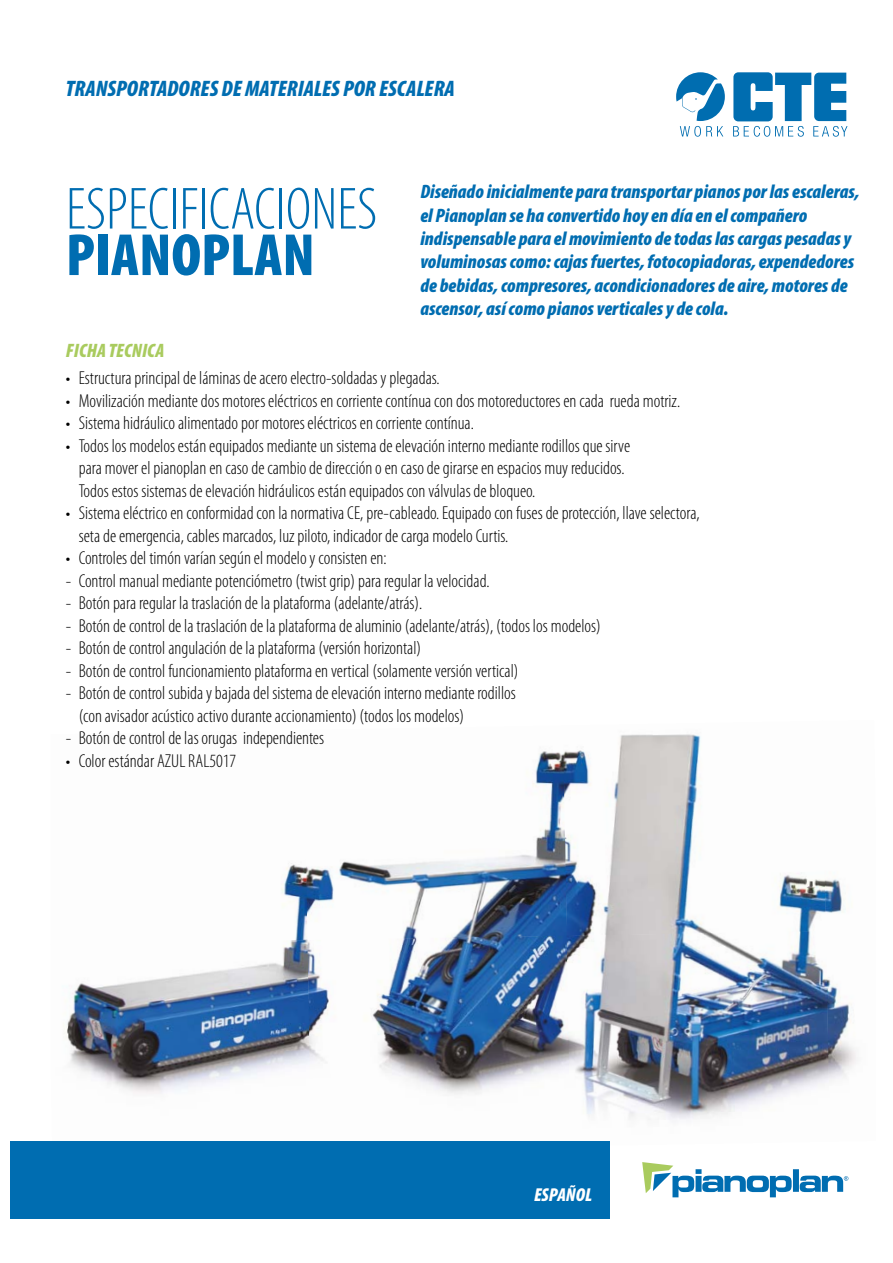
<style>
.page{position:relative;width:893px;height:1263px;background:#fff}
.page>*{position:absolute;margin:0;border:0;box-sizing:border-box;transform-origin:0 0}
.t1{font:300 condensed 60px "Myriad Pro";color:#006db1}
.t2{font:900 condensed 60px "Myriad Pro";color:#006db1}
.t3{font:italic 900 condensed 22.5px "Myriad Pro";color:#006db1}
.t4{font:italic 900 condensed 19.5px/23.4px "Myriad Pro";color:#006db1}
.t5{font:italic 900 condensed 19.5px "Myriad Pro";color:#a9cb5e}
.t6{font:300 condensed 18.75px/22.5px "Myriad Pro";color:#000}
.t7{font:italic 900 condensed 18.75px "Myriad Pro";color:#fff}
</style>
<div class="page">
<img style="left:281px;top:863px;width:23px;height:77px">
<img style="left:304px;top:751px;width:259px;height:189px">
<img style="left:563px;top:734px;width:259px;height:201px">
<img style="left:822px;top:879px;width:35px;height:202px">
<img style="left:63px;top:940px;width:244px;height:154px">
<img style="left:307px;top:935px;width:260px;height:160px">
<img style="left:567px;top:931px;width:263px;height:189px">
<svg style="left:642px;top:1162px;width:206px;height:35px"></svg>
<div style="left:11px;top:1141px;width:599px;height:77px;background:#006db1"></div>
<svg style="left:676px;top:72px;width:172px;height:65px"></svg>
<p class="t3" style="left:66px;top:76px;width:390px">TRANSPORTADORES DE MATERIALES POR ESCALERA</p>
<h1 class="t1" style="left:66px;top:177px;width:313px">ESPECIFICACIONES</h1>
<h1 class="t2" style="left:66px;top:222px;width:250px">PIANOPLAN</h1>
<p class="t4" style="left:420px;top:180px;width:441px">Diseñado inicialmente para transportar pianos por las escaleras, el Pianoplan se ha convertido hoy en día en el compañero indispensable para el movimiento de todas las cargas pesadas y voluminosas como: cajas fuertes, fotocopiadoras, expendedores de bebidas, compresores, acondicionadores de aire, motores de ascensor, así como pianos verticales y de cola.</p>
<p class="t5" style="left:66px;top:340px;width:100px">FICHA TECNICA</p>
<p class="t6" style="left:66px;top:367px;width:375px">• Estructura principal de láminas de acero electro-soldadas y plegadas.</p>
<p class="t6" style="left:66px;top:390px;width:616px">• Movilización mediante dos motores eléctricos en corriente contínua con dos motoreductores en cada rueda motriz.</p>
<p class="t6" style="left:66px;top:412px;width:409px">• Sistema hidráulico alimentado por motores eléctricos en corriente contínua.</p>
<p class="t6" style="left:79px;top:435px;width:553px;text-indent:-13px">• Todos los modelos están equipados mediante un sistema de elevación interno mediante rodillos que sirve para mover el pianoplan en caso de cambio de dirección o en caso de girarse en espacios muy reducidos.<br>Todos estos sistemas de elevación hidráulicos están equipados con válvulas de bloqueo.</p>
<p class="t6" style="left:79px;top:502px;width:622px;text-indent:-13px">• Sistema eléctrico en conformidad con la normativa CE, pre-cableado. Equipado con fuses de protección, llave selectora, seta de emergencia, cables marcados, luz piloto, indicador de carga modelo Curtis.</p>
<p class="t6" style="left:66px;top:547px;width:322px">• Controles del timón varían según el modelo y consisten en:</p>
<p class="t6" style="left:66px;top:570px;width:425px">- Control manual mediante potenciómetro (twist grip) para regular la velocidad.</p>
<p class="t6" style="left:66px;top:592px;width:358px">- Botón para regular la traslación de la plataforma (adelante/atrás).</p>
<p class="t6" style="left:66px;top:615px;width:536px">- Botón de control de la traslación de la plataforma de aluminio (adelante/atrás), (todos los modelos)</p>
<p class="t6" style="left:66px;top:637px;width:357px">- Botón de control angulación de la plataforma (versión horizontal)</p>
<p class="t6" style="left:66px;top:660px;width:454px">- Botón de control funcionamiento plataforma en vertical (solamente versión vertical)</p>
<p class="t6" style="left:79px;top:682px;width:439px;text-indent:-13px">- Botón de control subida y bajada del sistema de elevación interno mediante rodillos (con avisador acústico activo durante accionamiento) (todos los modelos)</p>
<p class="t6" style="left:66px;top:727px;width:260px">- Botón de control de las orugas independientes</p>
<p class="t6" style="left:66px;top:750px;width:172px">• Color estándar AZUL RAL5017</p>
<p class="t7" style="left:534px;top:1185px;width:59px">ESPAÑOL</p>
</div>
